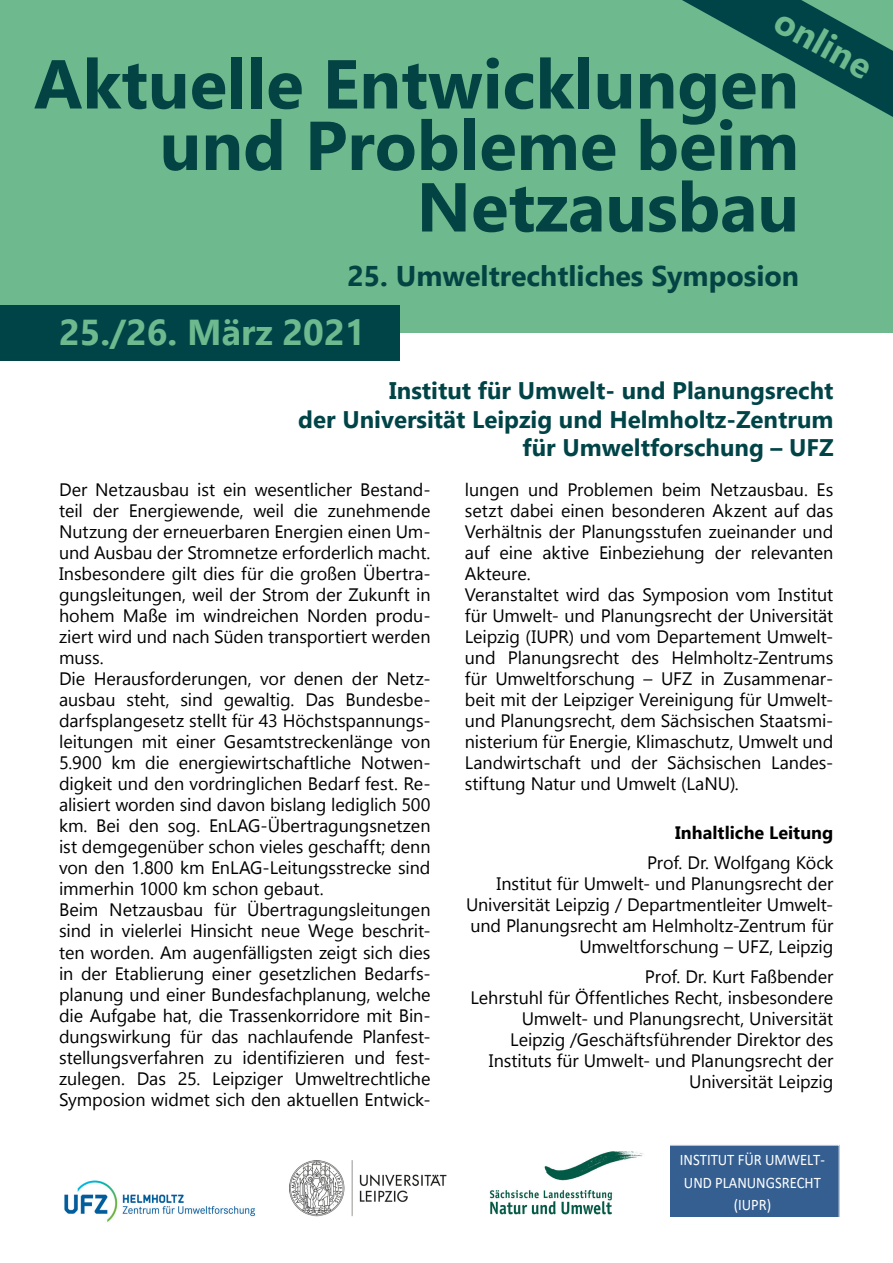
<style>
.page{position:relative;width:893px;height:1263px;background:#fff}
.page>*{position:absolute;margin:0;border:0;box-sizing:border-box;transform-origin:0 0}
.t1{font:700 69px/61.5px "Gadugi";color:#034343;text-align:right}
.t2{font:700 36px "Gadugi";color:#6eb98e}
.t3{font:700 28.5px "Gadugi";color:#034343}
.t4{font:700 24px/28.5px "Gadugi";color:#004447;text-align:right}
.t5{font:18px/21px "Gadugi";letter-spacing:-.005em;color:#000;text-align:justify}
.t6{font:700 18px "Gadugi";color:#000}
.t7{font:16.05px/22.5px "Calibri";color:#fff;text-align:center;scale:.91 1}
</style>
<div class="page">
<div style="left:0;top:0;width:893px;height:333px;background:#6eb98e"></div>
<img style="left:490px;top:1151px;width:153px;height:63px">
<div style="left:670px;top:1145px;width:170px;height:71px;background:#365f91"></div>
<img style="left:289px;top:1160px;width:158px;height:57px">
<img style="left:64px;top:1180px;width:191px;height:42px">
<div style="left:0;top:305px;width:399px;height:55px;background:#004447"></div>
<svg style="left:682px;top:0;width:211px;height:117px"></svg>
<p class="t2" style="left:788px;top:-1px;width:107px;rotate:29deg">online</p>
<p class="t1" style="left:34px;top:53px;width:767px">Aktuelle Entwicklungen und Probleme beim<br>Netzausbau</p>
<p class="t3" style="left:347px;top:258px;width:453px">25. Umweltrechtliches Symposion</p>
<p class="t2" style="left:59px;top:310px;width:308px">25./26. März 2021</p>
<p class="t4" style="left:389px;top:376px;width:446px">Institut für Umwelt- und Planungsrecht</p>
<p class="t4" style="left:298px;top:405px;width:537px">der Universität Leipzig und Helmholtz-Zentrum für Umweltforschung – UFZ</p>
<p class="t5" style="left:465px;top:479px;width:370px">lungen und Problemen beim Netzausbau. Es setzt dabei einen besonderen Akzent auf das Verhältnis der Planungsstufen zueinander und auf eine aktive Einbeziehung der relevanten Akteure.</p>
<p class="t5" style="left:465px;top:584px;width:370px">Veranstaltet wird das Symposion vom Institut für Umwelt- und Planungsrecht der Universität Leipzig (IUPR) und vom Departement Umwelt&shy;und Planungsrecht des Helmholtz-Zentrums für Umweltforschung – UFZ in Zusammenar&shy;beit mit der Leipziger Vereinigung für Umwelt&shy;und Planungsrecht, dem Sächsischen Staatsmi&shy;nisterium für Energie, Klimaschutz, Umwelt und Landwirtschaft und der Sächsischen Landes&shy;stiftung Natur und Umwelt (LaNU).</p>
<p class="t6" style="left:675px;top:822px;width:160px">Inhaltliche Leitung</p>
<p class="t5" style="left:647px;top:852px;width:188px">Prof. Dr. Wolfgang Köck</p>
<p class="t5" style="left:466px;top:873px;width:369px;text-align:right">Institut für Umwelt- und Planungsrecht der Universität Leipzig / Departmentleiter Umwelt&shy;und Planungsrecht am Helmholtz-Zentrum für Umweltforschung – UFZ, Leipzig</p>
<p class="t5" style="left:645px;top:965px;width:190px">Prof. Dr. Kurt Faßbender</p>
<p class="t5" style="left:470px;top:986px;width:364px;text-align:right">Lehrstuhl für Öffentliches Recht, insbesondere Umwelt- und Planungsrecht, Universität Leipzig /Geschäftsführender Direktor des Instituts für Umwelt- und Planungsrecht der Universität Leipzig</p>
<p class="t5" style="left:59px;top:479px;width:373px">Der Netzausbau ist ein wesentlicher Bestand&shy;teil der Energiewende, weil die zunehmende Nutzung der erneuerbaren Energien einen Um&shy;und Ausbau der Stromnetze erforderlich macht.<br>Insbesondere gilt dies für die großen Übertra&shy;gungsleitungen, weil der Strom der Zukunft in hohem Maße im windreichen Norden produ&shy;ziert wird und nach Süden transportiert werden muss.</p>
<p class="t5" style="left:59px;top:668px;width:373px">Die Herausforderungen, vor denen der Netz&shy;ausbau steht, sind gewaltig. Das Bundesbe&shy;darfsplangesetz stellt für 43 Höchstspannungs&shy;leitungen mit einer Gesamtstreckenlänge von 5.900 km die energiewirtschaftliche Notwen&shy;digkeit und den vordringlichen Bedarf fest. Re&shy;alisiert worden sind davon bislang lediglich 500 km. Bei den sog. EnLAG-Übertragungsnetzen ist demgegenüber schon vieles geschafft; denn von den 1.800 km EnLAG-Leitungsstrecke sind immerhin 1000 km schon gebaut.</p>
<p class="t5" style="left:59px;top:899px;width:373px">Beim Netzausbau für Übertragungsleitungen sind in vielerlei Hinsicht neue Wege beschrit&shy;ten worden. Am augenfälligsten zeigt sich dies in der Etablierung einer gesetzlichen Bedarfs&shy;planung und einer Bundesfachplanung, welche die Aufgabe hat, die Trassenkorridore mit Bin&shy;dungswirkung für das nachlaufende Planfest&shy;stellungsverfahren zu identifizieren und fest&shy;zulegen. Das 25. Leipziger Umweltrechtliche Symposion widmet sich den aktuellen Entwick-</p>
<p class="t7" style="left:680px;top:1148px;width:161px">INSTITUT FÜR UMWELT-<br>UND PLANUNGSRECHT (IUPR)</p>
</div>
